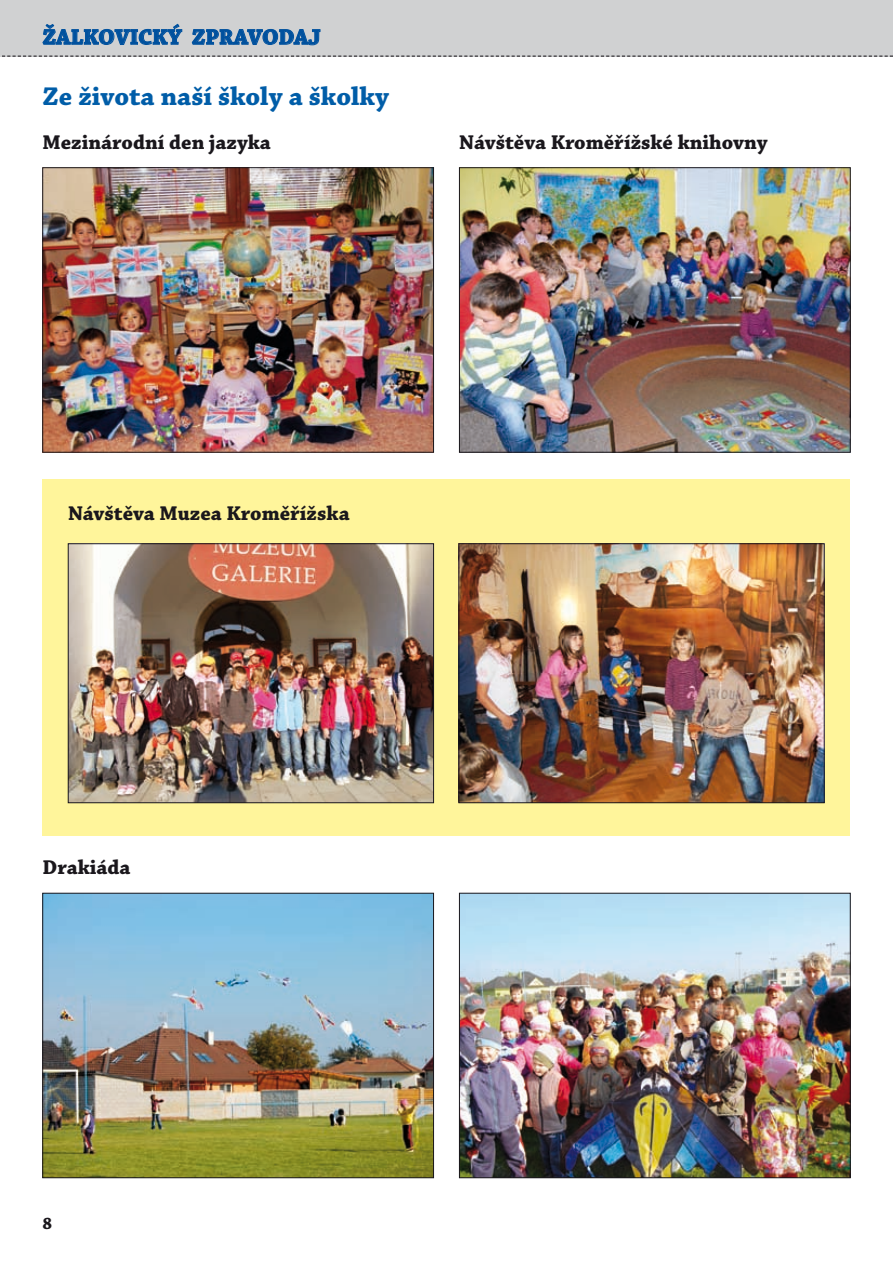
<style>
.page{position:relative;width:893px;height:1263px;background:#fff}
.page>*{position:absolute;margin:0;border:0;box-sizing:border-box;transform-origin:0 0}
.t1{font:700 27px "Chaparral Pro";color:#005da8}
.t2{font:700 22.5px "Chaparral Pro";color:#00519e}
.t3{font:700 21px "Chaparral Pro";color:#1a171c}
.t4{font:700 17.25px "Chaparral Pro";color:#1a171c}
</style>
<div class="page">
<div style="left:0;top:0;width:893px;height:56px;background:#d0d1d2"></div>
<svg style="left:0;top:56px;width:893px;height:1px"></svg>
<svg style="left:43px;top:24px;width:139px;height:21px"></svg>
<svg style="left:192px;top:29px;width:128px;height:16px"></svg>
<div style="left:43px;top:479px;width:807px;height:357px;background:#fff59b"></div>
<img style="left:70px;top:545px;width:362px;height:256px">
<div style="left:68px;top:543px;width:366px;height:260px;border:1px solid #1a171c"></div>
<img style="left:461px;top:545px;width:361px;height:256px">
<div style="left:459px;top:543px;width:365px;height:260px;border:1px solid #1a171c"></div>
<img style="left:45px;top:169px;width:387px;height:281px">
<div style="left:43px;top:167px;width:391px;height:285px;border:1px solid #1a171c"></div>
<img style="left:45px;top:895px;width:387px;height:281px">
<div style="left:43px;top:893px;width:391px;height:285px;border:1px solid #1a171c"></div>
<img style="left:461px;top:169px;width:387px;height:281px">
<div style="left:459px;top:167px;width:391px;height:285px;border:1px solid #1a171c"></div>
<img style="left:461px;top:895px;width:387px;height:281px">
<div style="left:459px;top:893px;width:391px;height:285px;border:1px solid #1a171c"></div>
<p class="t2" style="left:43px;top:24px;width:280px">Žalkovický zpravodaj</p>
<p class="t1" style="left:43px;top:81px;width:348px">Ze života naší školy a školky</p>
<p class="t3" style="left:43px;top:130px;width:230px">Mezinárodní den jazyka</p>
<p class="t3" style="left:459px;top:130px;width:310px">Návštěva Kroměřížské knihovny</p>
<p class="t3" style="left:68px;top:500px;width:283px">Návštěva Muzea Kroměřížska</p>
<p class="t3" style="left:43px;top:855px;width:90px">Drakiáda</p>
<p class="t4" style="left:43px;top:1214px;width:11px">8</p>
</div>
